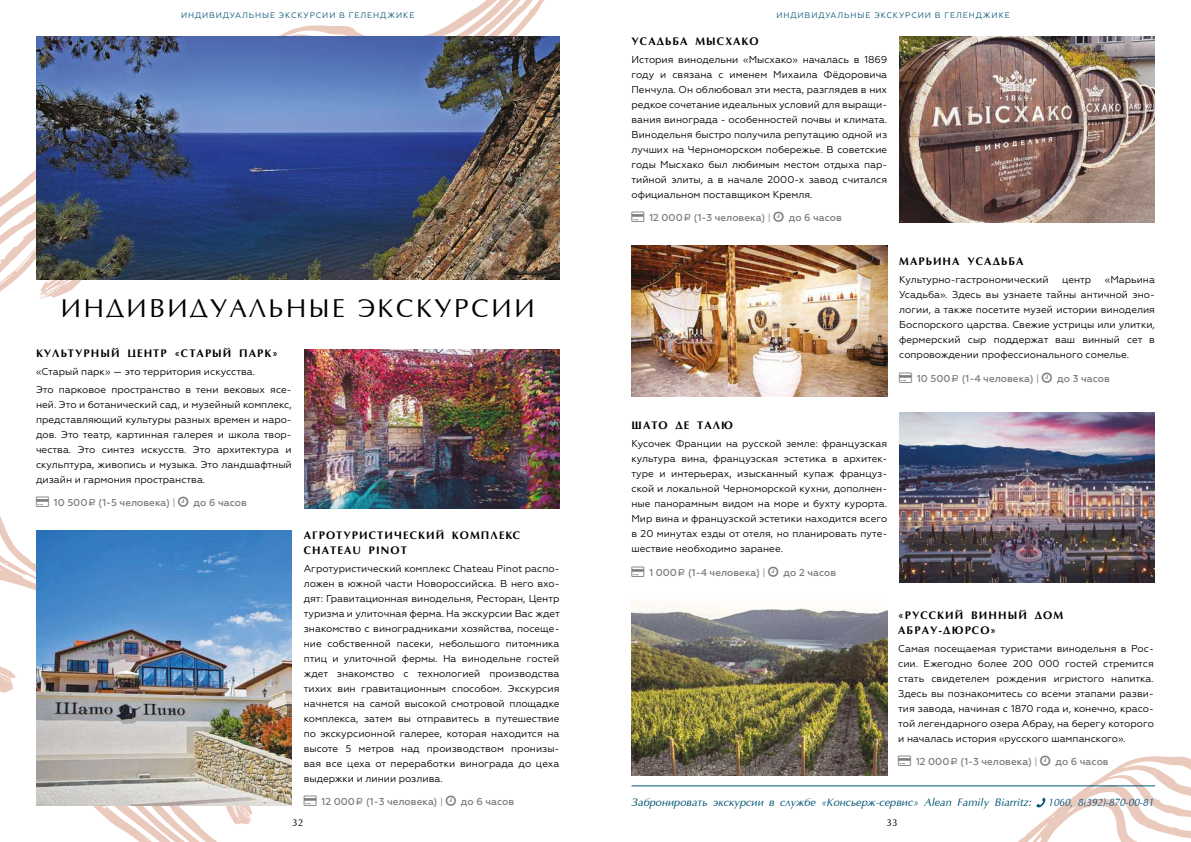
<style>
.page{position:relative;width:1191px;height:842px;background:#fff}
.page>*{position:absolute;margin:0;border:0;box-sizing:border-box;transform-origin:0 0}
.t1{font:26px "Optima";letter-spacing:.1em;color:#000}
.t2{font:700 11px/15px "AG Optima";letter-spacing:.1em;color:#000}
.t3{font:italic 11px "AG Optima";color:#045576}
.t4{font:italic 11px "AG Optima";color:#045576;scale:.9 1}
.t5{font:10px/15px "Geometria";color:#000;text-align:justify}
.t6{font:500 10px "Geometria";color:#7c7b7b}
.t7{font:10px "Optima";color:#000}
.t8{font:8px "Geometria";letter-spacing:.11em;color:#045576}
.s1{font-family:"ALS Rubl";font-weight:400}
.s2{font-weight:400}
</style>
<div class="page">
<svg style="left:861px;top:672px;width:330px;height:170px"></svg>
<svg style="left:0;top:0;width:560px;height:292px"></svg>
<svg style="left:39px;top:279px;width:60px;height:20px"></svg>
<svg style="left:0;top:516px;width:252px;height:326px"></svg>
<svg style="left:0;top:653px;width:17px;height:40px"></svg>
<img style="left:899px;top:413px;width:256px;height:169px">
<img style="left:631px;top:606px;width:256px;height:170px">
<img style="left:899px;top:36px;width:256px;height:187px">
<img style="left:304px;top:349px;width:256px;height:160px">
<img style="left:631px;top:245px;width:256px;height:152px">
<img style="left:36px;top:530px;width:256px;height:276px">
<img style="left:36px;top:36px;width:523px;height:243px">
<hr style="left:631px;top:785px;width:524px;height:1px;background:#045576">
<svg style="left:1036px;top:798px;width:9px;height:9px"></svg>
<svg style="left:898px;top:756px;width:13px;height:10px"></svg>
<svg style="left:1040px;top:756px;width:10px;height:10px"></svg>
<p class="t8" style="left:181px;top:11px;width:235px">ИНДИВИДУАЛЬНЫЕ ЭКСКУРСИИ В ГЕЛЕНДЖИКЕ</p>
<p class="t8" style="left:776px;top:11px;width:235px">ИНДИВИДУАЛЬНЫЕ ЭКСКУРСИИ В ГЕЛЕНДЖИКЕ</p>
<p class="t2" style="left:631px;top:34px;width:129px">УСАДЬБА МЫСХАКО</p>
<p class="t5" style="left:631px;top:52px;width:257px">История винодельни «Мысхако» началась в 1869 году и связана с именем Михаила Фёдоровича Пенчула. Он облюбовал эти места, разглядев в них редкое сочетание идеальных условий для выращи&shy;вания винограда - особенностей почвы и климата.<br>Винодельня быстро получила репутацию одной из лучших на Черноморском побережье. В советские годы Мысхако был любимым местом отдыха пар&shy;тийной элиты, а в начале 2000-х завод считался официальном поставщиком Кремля.</p>
<p class="t6" style="left:649px;top:212px;width:123px">12 000<span class="s1">A</span> (1-3 человека) <span class="s2">|</span></p>
<p class="t6" style="left:788px;top:212px;width:55px">до 6 часов</p>
<h1 class="t1" style="left:61px;top:295px;width:475px">ИНДИВИДУАЛЬНЫЕ ЭКСКУРСИИ</h1>
<p class="t2" style="left:36px;top:346px;width:243px">КУЛЬТУРНЫЙ ЦЕНТР «СТАРЫЙ ПАРК»</p>
<p class="t5" style="left:36px;top:362px;width:257px;line-height:17.8px">«Старый парк» — это территория искусства.<br>Это парковое пространство в тени вековых ясе-</p>
<p class="t5" style="left:36px;top:397px;width:257px">ней. Это и ботанический сад, и музейный комплекс, представляющий культуры разных времен и наро&shy;дов. Это театр, картинная галерея и школа твор&shy;чества. Это синтез искусств. Это архитектура и скульптура, живопись и музыка. Это ландшафтный дизайн и гармония пространства.</p>
<p class="t6" style="left:54px;top:497px;width:123px">10 500<span class="s1">A</span> (1-5 человека) <span class="s2">|</span></p>
<p class="t6" style="left:194px;top:497px;width:55px">до 6 часов</p>
<p class="t2" style="left:304px;top:528px;width:218px">АГРОТУРИСТИЧЕСКИЙ КОМПЛЕКС<br>CHATEAU PINOT</p>
<p class="t5" style="left:304px;top:561px;width:258px">Агротуристический комплекс Chateau Pinot распо&shy;ложен в южной части Новороссийска. В него вхо&shy;дят: Гравитационная винодельня, Ресторан, Центр туризма и улиточная ферма. На экскурсии Вас ждет знакомство с виноградниками хозяйства, посеще&shy;ние собственной пасеки, небольшого питомника птиц и улиточной фермы. На винодельне гостей ждет знакомство с технологией производства тихих вин гравитационным способом. Экскурсия начнется на самой высокой смотровой площадке комплекса, затем вы отправитесь в путешествие по экскурсионной галерее, которая находится на высоте 5 метров над производством пронизы&shy;вая все цеха от переработки винограда до цеха выдержки и линии розлива.</p>
<p class="t6" style="left:321px;top:796px;width:123px">12 000<span class="s1">A</span> (1-3 человека) <span class="s2">|</span></p>
<p class="t6" style="left:461px;top:796px;width:55px">до 6 часов</p>
<p class="t2" style="left:899px;top:254px;width:126px">МАРЬИНА УСАДЬБА</p>
<p class="t5" style="left:899px;top:272px;width:151px">Культурно-гастрономический</p>
<p class="t5" style="left:1062px;top:272px;width:31px">центр</p>
<p class="t5" style="left:899px;top:272px;width:257px;text-indent:206px">«Марьина Усадьба». Здесь вы узнаете тайны античной эно&shy;логии, а также посетите музей истории виноделия Боспорского царства. Свежие устрицы или улитки, фермерский сыр поддержат ваш винный сет в сопровождении профессионального сомелье.</p>
<p class="t6" style="left:917px;top:372px;width:124px">10 500<span class="s1">A</span> (1-4 человека) <span class="s2">|</span></p>
<p class="t6" style="left:1057px;top:372px;width:54px">до 3 часов</p>
<p class="t2" style="left:631px;top:418px;width:103px">ШАТО ДЕ ТАЛЮ</p>
<p class="t5" style="left:631px;top:436px;width:257px">Кусочек Франции на русской земле: французская культура вина, французская эстетика в архитек&shy;туре и интерьерах, изысканный купаж француз&shy;ской и локальной Черноморской кухни, дополнен&shy;ные панорамным видом на море и бухту курорта.<br>Мир вина и французской эстетики находится всего в 20 минутах езды от отеля, но планировать путе&shy;шествие необходимо заранее.</p>
<p class="t6" style="left:649px;top:566px;width:118px">1 000<span class="s1">A</span> (1-4 человека) <span class="s2">|</span></p>
<p class="t6" style="left:783px;top:566px;width:54px">до 2 часов</p>
<p class="t2" style="left:898px;top:608px;width:167px">«РУССКИЙ ВИННЫЙ ДОМ<br>АБРАУ-ДЮРСО»</p>
<p class="t5" style="left:898px;top:641px;width:257px">Самая посещаемая туристами винодельня в Рос&shy;сии. Ежегодно более 200 000 гостей стремится стать свидетелем рождения игристого напитка.<br>Здесь вы познакомитесь со всеми этапами разви&shy;тия завода, начиная с 1870 года и, конечно, красо&shy;той легендарного озера Абрау, на берегу которого и началась история «русского шампанского».</p>
<p class="t6" style="left:916px;top:756px;width:123px">12 000<span class="s1">A</span> (1-3 человека) <span class="s2">|</span></p>
<p class="t6" style="left:1055px;top:756px;width:55px">до 6 часов</p>
<p class="t3" style="left:631px;top:796px;width:402px">Забронировать экскурсии в службе «Консьерж-сервис» Alean Family Biarritz:</p>
<p class="t4" style="left:1048px;top:796px;width:119px">1060, 8(392)-870-00-81</p>
<p class="t7" style="left:292px;top:817px;width:13px">32</p>
<p class="t7" style="left:886px;top:817px;width:13px">33</p>
</div>
